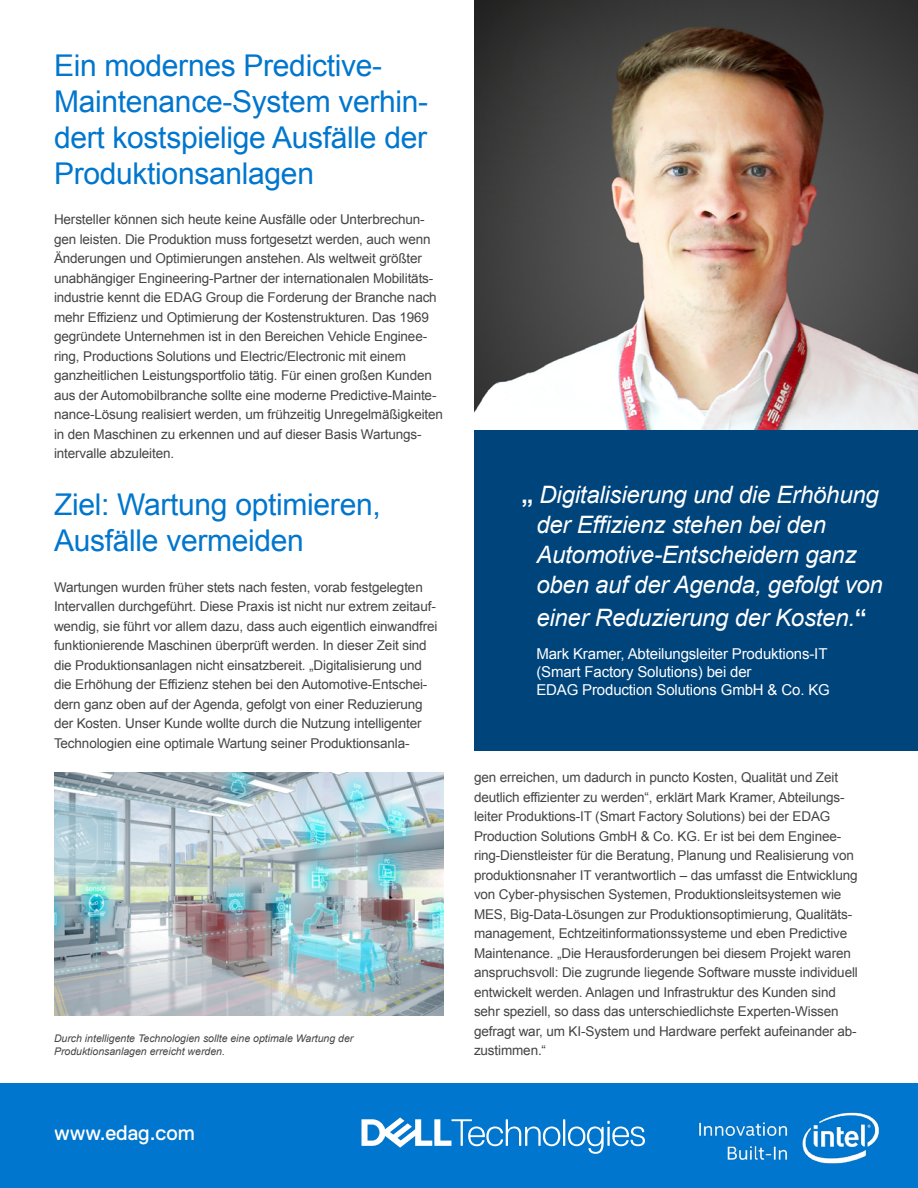
<style>
.page{position:relative;width:918px;height:1188px;background:#fff}
.page>*{position:absolute;margin:0;border:0;box-sizing:border-box;transform-origin:0 0}
.t1{font:30px/36px "Arial";letter-spacing:-.01em;color:#0076ce}
.t2{font:italic 24px/30px "Arial";letter-spacing:-.01em;color:#fff}
.t3{font:21px "Dell Replica";color:#fff}
.t4{font:15px/18px "Arial";letter-spacing:-.01em;color:#fff}
.t5{font:13.5px/19.5px "Arial";letter-spacing:-.01em;color:#444}
.t6{font:italic 10.5px/12.6px "Arial";color:#444}
.s1{font-weight:700;font-style:normal}
</style>
<div class="page">
<div style="left:0;top:1083px;width:918px;height:105px;background:#0076ce"></div>
<svg style="left:361px;top:1117px;width:284px;height:37px"></svg>
<img style="left:698px;top:1112px;width:182px;height:52px">
<img style="left:474px;top:0;width:444px;height:430px">
<div style="left:474px;top:430px;width:444px;height:322px;background:#00447c"></div>
<img style="left:54px;top:772px;width:390px;height:244px">
<h1 class="t1" style="left:54px;top:48px;width:376px">Ein modernes Predictive-<br>Maintenance-System verhin&shy;dert kostspielige Ausfälle der<br>Produktionsanlagen</h1>
<p class="t5" style="left:54px;top:210px;width:391px">Hersteller können sich heute keine Ausfälle oder Unterbrechun&shy;gen leisten. Die Produktion muss fortgesetzt werden, auch wenn Änderungen und Optimierungen anstehen. Als weltweit größter unabhängiger Engineering-Partner der internationalen Mobilitäts&shy;industrie kennt die EDAG Group die Forderung der Branche nach mehr Effizienz und Optimierung der Kostenstrukturen. Das 1969 gegründete Unternehmen ist in den Bereichen Vehicle Enginee&shy;ring, Productions Solutions und Electric/Electronic mit einem ganzheitlichen Leistungsportfolio tätig. Für einen großen Kunden aus der Automobilbranche sollte eine moderne Predictive-Mainte&shy;nance-Lösung realisiert werden, um frühzeitig Unregelmäßigkeiten in den Maschinen zu erkennen und auf dieser Basis Wartungs&shy;intervalle abzuleiten.</p>
<h1 class="t1" style="left:54px;top:487px;width:328px">Ziel: Wartung optimieren,<br>Ausfälle vermeiden</h1>
<p class="t5" style="left:54px;top:577px;width:385px">Wartungen wurden früher stets nach festen, vorab festgelegten Intervallen durchgeführt. Diese Praxis ist nicht nur extrem zeitauf&shy;wendig, sie führt vor allem dazu, dass auch eigentlich einwandfrei funktionierende Maschinen überprüft werden. In dieser Zeit sind die Produktionsanlagen nicht einsatzbereit. „Digitalisierung und die Erhöhung der Effizienz stehen bei den Automotive-Entschei&shy;dern ganz oben auf der Agenda, gefolgt von einer Reduzierung der Kosten. Unser Kunde wollte durch die Nutzung intelligenter Technologien eine optimale Wartung seiner Produktionsanla-</p>
<p class="t6" style="left:54px;top:1032px;width:301px">Durch intelligente Technologien sollte eine optimale Wartung der<br>Produktionsanlagen erreicht werden.</p>
<h3 class="t3" style="left:54px;top:1121px;width:142px">www.edag.com</h3>
<h2 class="t2" style="left:536px;top:480px;width:348px;text-indent:-15px"><span class="s1">„</span> Digitalisierung und die Erhöhung der Effizienz stehen bei den<br>Automotive-Entscheidern ganz oben auf der Agenda, gefolgt von</h2>
<h2 class="t2" style="left:536px;top:603px;width:332px">einer Reduzierung der Kosten.<span class="s1">“</span></h2>
<p class="t4" style="left:536px;top:645px;width:295px">Mark Kramer, Abteilungsleiter Produktions-IT (Smart Factory Solutions) bei der<br>EDAG Production Solutions GmbH &amp; Co. KG</p>
<p class="t5" style="left:474px;top:768px;width:385px">gen erreichen, um dadurch in puncto Kosten, Qualität und Zeit deutlich effizienter zu werden“, erklärt Mark Kramer, Abteilungs&shy;leiter Produktions-IT (Smart Factory Solutions) bei der EDAG Production Solutions GmbH &amp; Co. KG. Er ist bei dem Enginee&shy;ring-Dienstleister für die Beratung, Planung und Realisierung von produktionsnaher IT verantwortlich – das umfasst die Entwicklung von Cyber-physischen Systemen, Produktionsleitsystemen wie MES, Big-Data-Lösungen zur Produktionsoptimierung, Qualitäts&shy;management, Echtzeitinformationssysteme und eben Predictive Maintenance. „Die Herausforderungen bei diesem Projekt waren anspruchsvoll: Die zugrunde liegende Software musste individuell entwickelt werden. Anlagen und Infrastruktur des Kunden sind sehr speziell, so dass das unterschiedlichste Experten-Wissen gefragt war, um KI-System und Hardware perfekt aufeinander ab&shy;zustimmen.“</p>
</div>
